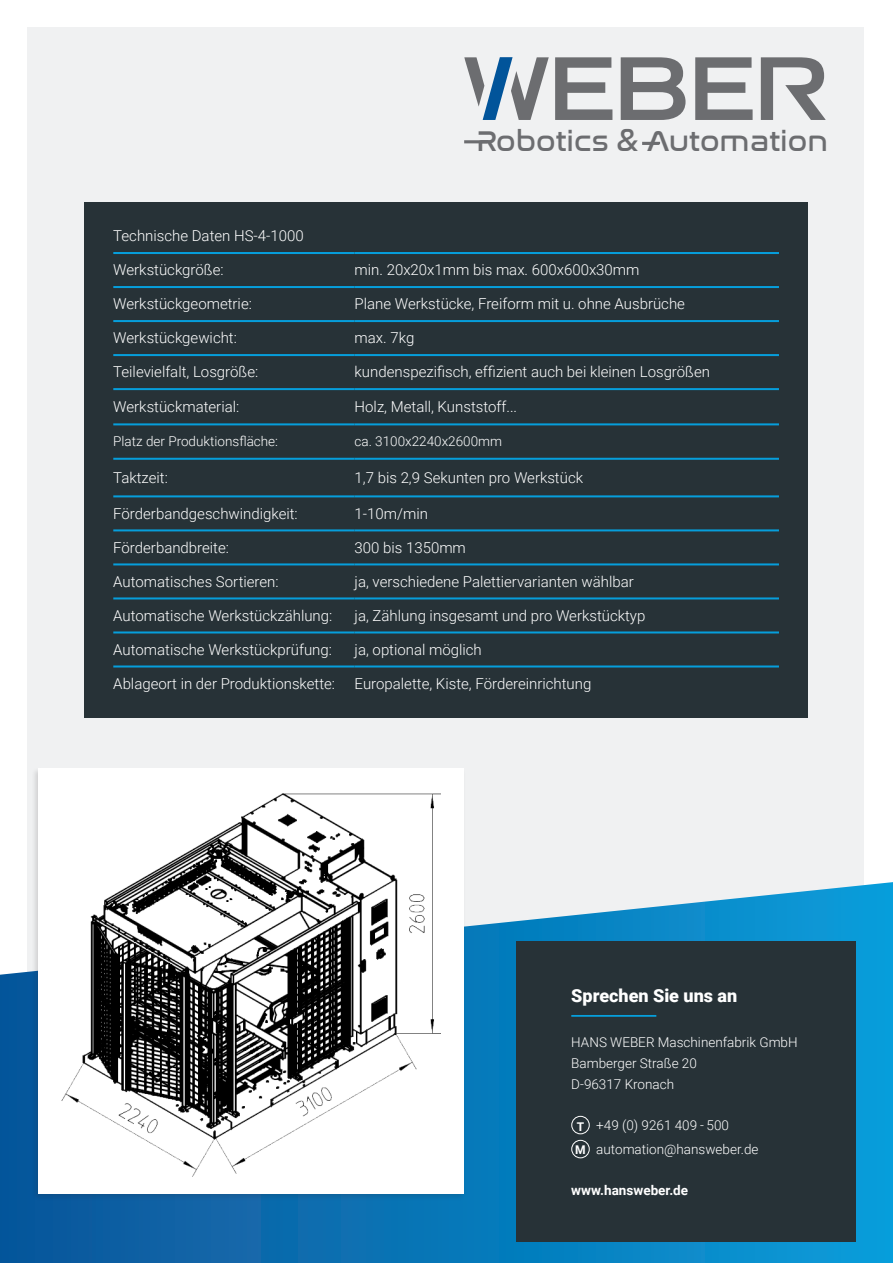
<style>
.page{position:relative;width:893px;height:1263px;background:#fff}
.page>*{position:absolute;margin:0;border:0;box-sizing:border-box;transform-origin:0 0}
.t1{font:29.1px "Nasalization Rg";color:#6c6d70}
.t2{font:900 18px "Roboto";color:#fff}
.Tabelleninhalt{font:300 15px "Roboto";color:#fff}
.Tabelleninhalt-2{font:300 13.5px/21px "Roboto";color:#fff}
.t3{font:700 13.5px "Roboto";color:#fff}
.Anmerkung{font:700 12px "Roboto";color:#fff}
</style>
<div class="page">
<div style="left:27px;top:28px;width:836px;height:1196px;background:#f0f1f2"></div>
<svg style="left:0;top:881px;width:893px;height:382px"></svg>
<div style="left:85px;top:202px;width:723px;height:516px;background:#273237"></div>
<hr style="left:113px;top:252px;width:242px;height:2px;background:#069edb">
<hr style="left:355px;top:252px;width:424px;height:2px;background:#069edb">
<hr style="left:113px;top:286px;width:242px;height:2px;background:#069edb">
<hr style="left:355px;top:286px;width:424px;height:2px;background:#069edb">
<hr style="left:113px;top:320px;width:242px;height:2px;background:#069edb">
<hr style="left:355px;top:320px;width:424px;height:2px;background:#069edb">
<hr style="left:113px;top:354px;width:242px;height:2px;background:#069edb">
<hr style="left:355px;top:354px;width:424px;height:2px;background:#069edb">
<hr style="left:113px;top:388px;width:242px;height:2px;background:#069edb">
<hr style="left:355px;top:388px;width:424px;height:2px;background:#069edb">
<hr style="left:113px;top:423px;width:242px;height:2px;background:#069edb">
<hr style="left:355px;top:423px;width:424px;height:2px;background:#069edb">
<hr style="left:113px;top:458px;width:242px;height:2px;background:#069edb">
<hr style="left:355px;top:458px;width:424px;height:2px;background:#069edb">
<hr style="left:113px;top:495px;width:242px;height:2px;background:#069edb">
<hr style="left:355px;top:495px;width:424px;height:2px;background:#069edb">
<hr style="left:113px;top:529px;width:242px;height:2px;background:#069edb">
<hr style="left:355px;top:529px;width:424px;height:2px;background:#069edb">
<hr style="left:113px;top:563px;width:242px;height:2px;background:#069edb">
<hr style="left:355px;top:563px;width:424px;height:2px;background:#069edb">
<hr style="left:113px;top:597px;width:242px;height:2px;background:#069edb">
<hr style="left:355px;top:597px;width:424px;height:2px;background:#069edb">
<hr style="left:113px;top:631px;width:242px;height:2px;background:#069edb">
<hr style="left:355px;top:631px;width:424px;height:2px;background:#069edb">
<hr style="left:113px;top:665px;width:242px;height:2px;background:#069edb">
<hr style="left:355px;top:665px;width:424px;height:2px;background:#069edb">
<svg style="left:464px;top:140px;width:24px;height:3px"></svg>
<svg style="left:464px;top:57px;width:362px;height:63px"></svg>
<svg style="left:642px;top:142px;width:18px;height:3px"></svg>
<div style="left:516px;top:941px;width:339px;height:301px;background:#273237"></div>
<hr style="left:571px;top:1015px;width:85px;height:2px;background:#069edb">
<div style="left:571px;top:1116px;width:19px;height:18px;border:1px solid #fff;border-radius:50%"></div>
<div style="left:571px;top:1140px;width:19px;height:18px;border:1px solid #fff;border-radius:50%"></div>
<div style="left:31px;top:767px;width:435px;height:435px;background:#231f20;opacity:.15"></div>
<div style="left:38px;top:768px;width:425px;height:425px;background:#fff"></div>
<img style="left:62px;top:793px;width:378px;height:383px">
<p class="t1" style="left:476px;top:115px;width:353px">Robotics &amp; Automation</p>
<p class="Tabelleninhalt" style="left:113px;top:225px;width:192px">Technische Daten HS-4-1000</p>
<p class="Tabelleninhalt" style="left:113px;top:259px;width:112px">Werkstückgröße:</p>
<p class="Tabelleninhalt" style="left:355px;top:259px;width:286px">min. 20x20x1mm bis max. 600x600x30mm</p>
<p class="Tabelleninhalt" style="left:113px;top:293px;width:140px">Werkstückgeometrie:</p>
<p class="Tabelleninhalt" style="left:355px;top:293px;width:332px">Plane Werkstücke, Freiform mit u. ohne Ausbrüche</p>
<p class="Tabelleninhalt" style="left:113px;top:327px;width:125px">Werkstückgewicht:</p>
<p class="Tabelleninhalt" style="left:355px;top:327px;width:61px">max. 7kg</p>
<p class="Tabelleninhalt" style="left:113px;top:361px;width:146px">Teilevielfalt, Losgröße:</p>
<p class="Tabelleninhalt" style="left:355px;top:361px;width:357px">kundenspezifisch, effizient auch bei kleinen Losgrößen</p>
<p class="Tabelleninhalt" style="left:113px;top:396px;width:127px">Werkstückmaterial:</p>
<p class="Tabelleninhalt" style="left:355px;top:396px;width:164px">Holz, Metall, Kunststoff...</p>
<p class="Tabelleninhalt-2" style="left:113px;top:430px;width:166px">Platz der Produktionsfläche:</p>
<p class="Tabelleninhalt-2" style="left:355px;top:430px;width:149px">ca. 3100x2240x2600mm</p>
<p class="Tabelleninhalt" style="left:113px;top:467px;width:56px">Taktzeit:</p>
<p class="Tabelleninhalt" style="left:355px;top:467px;width:230px">1,7 bis 2,9 Sekunten pro Werkstück</p>
<p class="Tabelleninhalt" style="left:113px;top:503px;width:186px">Förderbandgeschwindigkeit:</p>
<p class="Tabelleninhalt" style="left:355px;top:503px;width:75px">1-10m/min</p>
<p class="Tabelleninhalt" style="left:113px;top:537px;width:117px">Förderbandbreite:</p>
<p class="Tabelleninhalt" style="left:355px;top:537px;width:113px">300 bis 1350mm</p>
<p class="Tabelleninhalt" style="left:113px;top:571px;width:167px">Automatisches Sortieren:</p>
<p class="Tabelleninhalt" style="left:355px;top:571px;width:281px">ja, verschiedene Palettiervarianten wählbar</p>
<p class="Tabelleninhalt" style="left:113px;top:605px;width:221px">Automatische Werkstückzählung:</p>
<p class="Tabelleninhalt" style="left:355px;top:605px;width:292px">ja, Zählung insgesamt und pro Werkstücktyp</p>
<p class="Tabelleninhalt" style="left:113px;top:639px;width:220px">Automatische Werkstückprüfung:</p>
<p class="Tabelleninhalt" style="left:355px;top:639px;width:129px">ja, optional möglich</p>
<p class="Tabelleninhalt" style="left:113px;top:673px;width:223px">Ablageort in der Produktionskette:</p>
<p class="Tabelleninhalt" style="left:355px;top:673px;width:238px">Europalette, Kiste, Fördereinrichtung</p>
<p class="t2" style="left:571px;top:983px;width:167px">Sprechen Sie uns an</p>
<p class="Tabelleninhalt-2" style="left:571px;top:1031px;width:228px">HANS WEBER Maschinenfabrik GmbH<br>Bamberger Straße 20<br>D-96317 Kronach</p>
<p class="Anmerkung" style="left:577px;top:1118px;width:9px">T</p>
<p class="Tabelleninhalt-2" style="left:596px;top:1114px;width:134px">+49 (0) 9261 409 - 500</p>
<p class="Anmerkung" style="left:575px;top:1141px;width:12px">M</p>
<p class="Tabelleninhalt-2" style="left:596px;top:1138px;width:164px">automation@hansweber.de</p>
<p class="t3" style="left:571px;top:1180px;width:118px">www.hansweber.de</p>
</div>
